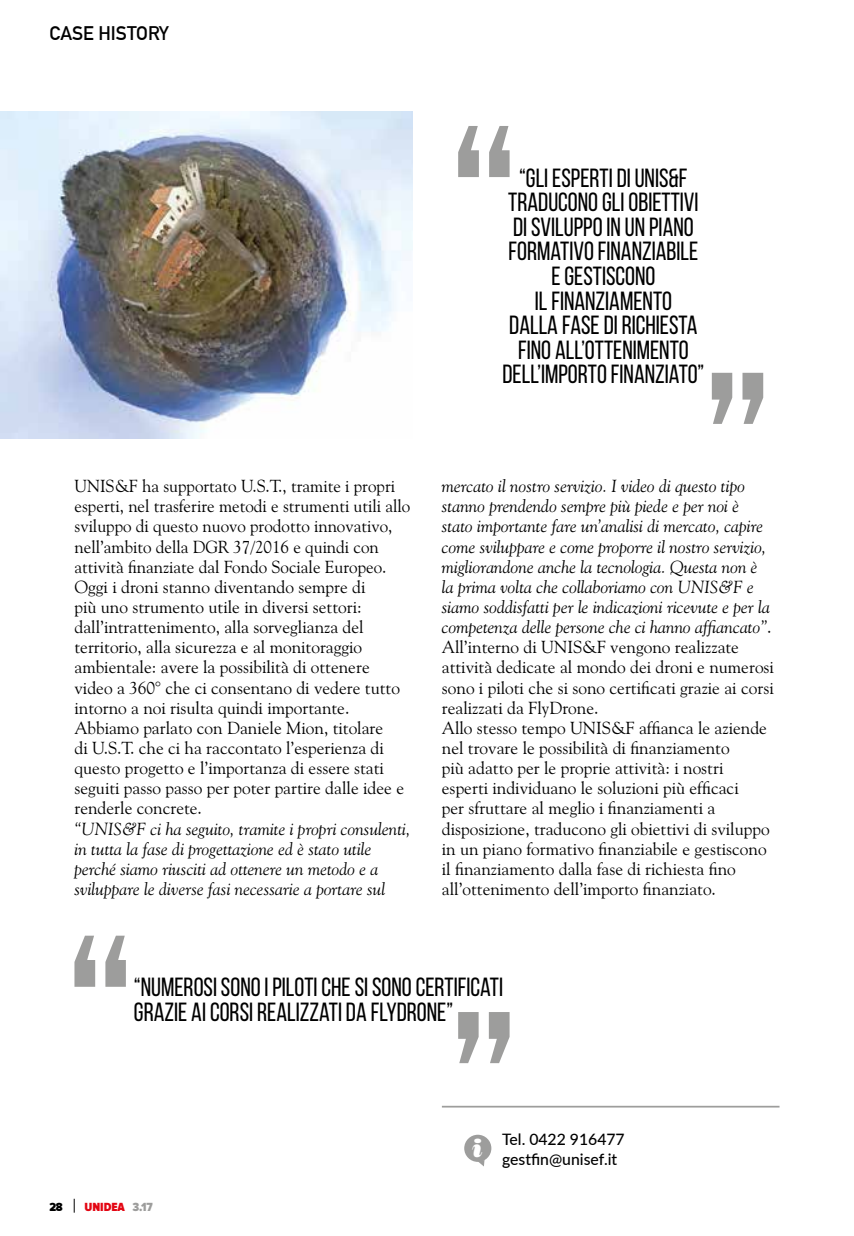
<style>
.page{position:relative;width:854px;height:1236px;background:#fff}
.page>*{position:absolute;margin:0;border:0;box-sizing:border-box;transform-origin:0 0}
.t1{font:26.25px/24.5px "Bebas Neue";color:#000}
.t2{font:italic 26.25px "Bodoni Poster";color:#fff}
.t3{font:700 19.25px "DIN Alternate";color:#000}
.t4{font:17.5px/20.1px "Goudy Old Style BT";color:#000}
.t5{font:italic 17.5px/20.1px "Goudy Old Style BT";color:#000}
.t6{font:500 15.75px/20.1px "Lato";color:#000}
.t7{font:900 12.25px "Proxima Nova Cond";color:#e30613}
.t8{font:900 12.25px "Proxima Nova A Cond";color:#000}
.s1{font-style:italic}
.s2{color:#9d9d9c}
</style>
<div class="page">
<img style="left:0;top:112px;width:412px;height:326px">
<svg style="left:74px;top:1198px;width:1px;height:14px"></svg>
<svg style="left:458px;top:1012px;width:51px;height:50px"></svg>
<svg style="left:74px;top:935px;width:52px;height:51px"></svg>
<svg style="left:711px;top:373px;width:52px;height:51px"></svg>
<svg style="left:458px;top:126px;width:51px;height:51px"></svg>
<hr style="left:441px;top:1105px;width:338px;height:2px;background:#9d9d9c">
<div style="left:464px;top:1134px;width:27px;height:27px;background:#9d9d9c;border-radius:50%"></div>
<svg style="left:477px;top:1160px;width:7px;height:6px"></svg>
<p class="t3" style="left:50px;top:18px;width:121px">CASE HISTORY</p>
<h1 class="t1" style="left:502px;top:165px;width:203px;text-align:center">“GLI ESPERTI DI UNIS&amp;F<br>TRADUCONO GLI OBIETTIVI<br>DI SVILUPPO IN UN PIANO<br>FORMATIVO FINANZIABILE<br>E GESTISCONO<br>IL FINANZIAMENTO<br>DALLA FASE DI RICHIESTA<br>FINO ALL’OTTENIMENTO<br>DELL’IMPORTO FINANZIATO”</h1>
<p class="t4" style="left:74px;top:475px;width:337px">UNIS&amp;F ha supportato U.S.T., tramite i propri esperti, nel trasferire metodi e strumenti utili allo sviluppo di questo nuovo prodotto innovativo, nell’ambito della DGR 37/2016 e quindi con attività finanziate dal Fondo Sociale Europeo.<br>Oggi i droni stanno diventando sempre di<br>più uno strumento utile in diversi settori: dall’intrattenimento, alla sorveglianza del territorio, alla sicurezza e al monitoraggio ambientale: avere la possibilità di ottenere video a 360° che ci consentano di vedere tutto intorno a noi risulta quindi importante.<br>Abbiamo parlato con Daniele Mion, titolare<br>di U.S.T. che ci ha raccontato l’esperienza di questo progetto e l’importanza di essere stati seguiti passo passo per poter partire dalle idee e renderle concrete.</p>
<p class="t5" style="left:74px;top:818px;width:337px">“UNIS&amp;F ci ha seguito, tramite i propri consulenti, in tutta la fase di progettazione ed è stato utile perché siamo riusciti ad ottenere un metodo e a sviluppare le diverse fasi necessarie a portare sul</p>
<p class="t4" style="left:441px;top:475px;width:333px"><span class="s1">mercato il nostro servizio. I video di questo tipo stanno prendendo sempre più piede e per noi è stato importante fare un’analisi di mercato, capire come sviluppare e come proporre il nostro servizio, migliorandone anche la tecnologia. Questa non è<br>la prima volta che collaboriamo con UNIS&amp;F e siamo soddisfatti per le indicazioni ricevute e per la competenza delle persone che ci hanno affiancato”</span>.<br>All’interno di UNIS&amp;F vengono realizzate attività dedicate al mondo dei droni e numerosi sono i piloti che si sono certificati grazie ai corsi realizzati da FlyDrone.<br>Allo stesso tempo UNIS&amp;F affianca le aziende nel trovare le possibilità di finanziamento<br>più adatto per le proprie attività: i nostri esperti individuano le soluzioni più efficaci<br>per sfruttare al meglio i finanziamenti a disposizione, traducono gli obiettivi di sviluppo in un piano formativo finanziabile e gestiscono il finanziamento dalla fase di richiesta fino all’ottenimento dell’importo finanziato.</p>
<h1 class="t1" style="left:134px;top:974px;width:370px">“NUMEROSI SONO I PILOTI CHE SI SONO CERTIFICATI<br>GRAZIE AI CORSI REALIZZATI DA FLYDRONE”</h1>
<p class="t8" style="left:50px;top:1199px;width:15px">28</p>
<p class="t7" style="left:84px;top:1199px;width:70px">UNIDEA <span class="s2">3.17</span></p>
<h1 class="t2" style="left:472px;top:1132px;width:12px">i</h1>
<p class="t6" style="left:502px;top:1128px;width:124px">Tel. 0422 916477 gestfin@unisef.it</p>
</div>
